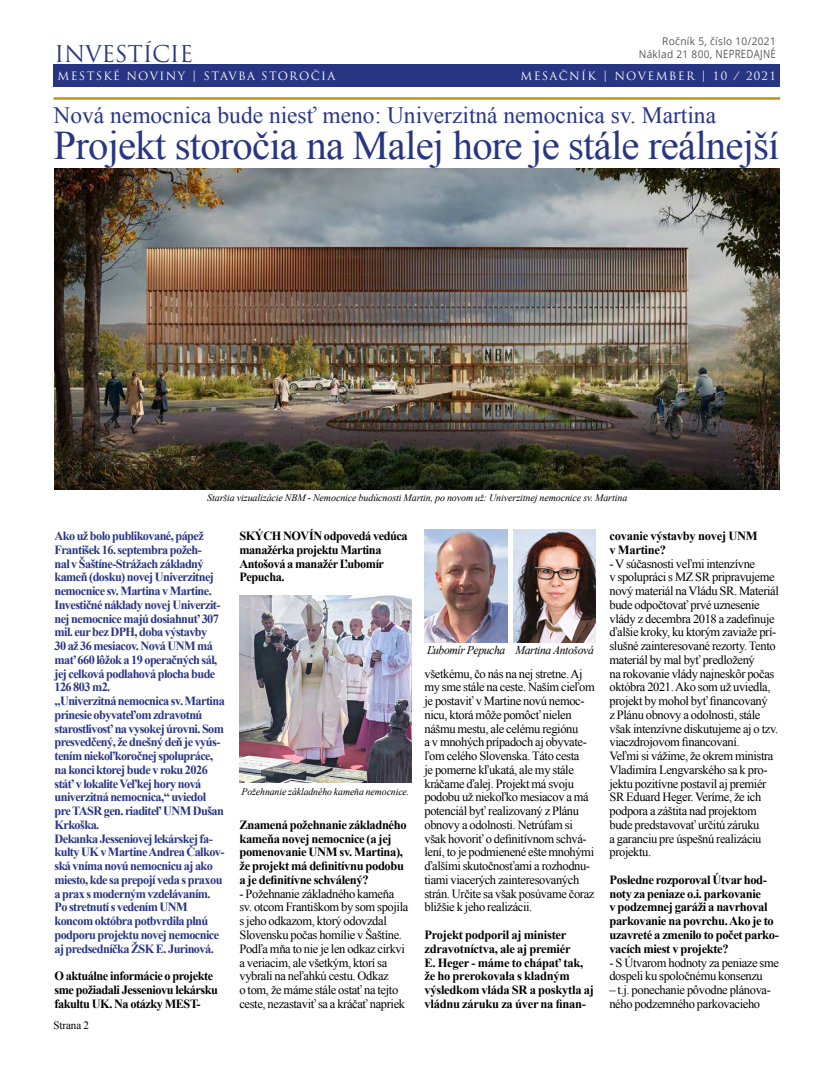
<style>
.page{position:relative;width:833px;height:1081px;background:#fff}
.page>*{position:absolute;margin:0;border:0;box-sizing:border-box;transform-origin:0 0}
.t1{font:40.62px "Times New Roman";letter-spacing:-.02em;color:#283583}
.t2{font:23.38px "Times New Roman";color:#283583}
.t3{font:22.5px "Trajan Pro";letter-spacing:-.015em;color:#283583}
.t4{font:12.5px/13.8px "Times New Roman";letter-spacing:-.03em;color:#000}
.t5{font:700 12.5px/13.8px "Times New Roman";letter-spacing:-.045em;color:#283583}
.t6{font:700 12.5px/13.8px "Times New Roman";letter-spacing:-.03em;color:#000}
.t7{font:italic 11.88px "Times New Roman";letter-spacing:-.03em;color:#000}
.t8{font:11.25px "Trajan Pro";letter-spacing:.12em;color:#fff}
.t9{font:11.25px "Times New Roman";letter-spacing:-.01em;color:#000}
.t10{font:10.62px/13.5px "Open Sans";letter-spacing:.03em;color:#575756;text-align:right;scale:.96 1}
.t11{font:italic 10px "Times New Roman";letter-spacing:-.01em;color:#000}
.s1{font-size:11.38px}
</style>
<div class="page">
<hr style="left:54px;top:97px;width:726px;height:3px;background:#c39411">
<div style="left:54px;top:65px;width:726px;height:22px;background:#283583"></div>
<img style="left:240px;top:595px;width:171px;height:187px">
<img style="left:54px;top:169px;width:725px;height:320px">
<img style="left:425px;top:530px;width:82px;height:112px">
<img style="left:513px;top:530px;width:83px;height:112px">
<h3 class="t3" style="left:54px;top:39px;width:140px">INVESTÍCIE</h3>
<p class="t8" style="left:58px;top:69px;width:279px">MESTSKÉ NOVINY | STAVBA STOROČIA</p>
<p class="t10" style="left:638px;top:34px;width:144px">Ročník 5, číslo 10/2021<br>Náklad 21 800, <span class="s1">NEPREDAJNÉ</span></p>
<p class="t8" style="left:520px;top:69px;width:257px">MESAČNÍK | NOVEMBER | 10 / 2021</p>
<h2 class="t2" style="left:54px;top:100px;width:664px">Nová nemocnica bude niesť meno: Univerzitná nemocnica sv. Martina</h2>
<h1 class="t1" style="left:54px;top:118px;width:727px">Projekt storočia na Malej hore je stále reálnejší</h1>
<p class="t11" style="left:207px;top:491px;width:421px">Staršia vizualizácie NBM - Nemocnice budúcnosti Martin, po novom už: Univerzitnej nemocnice sv. Martina</p>
<p class="t5" style="left:54px;top:529px;width:172px">Ako už bolo publikované, pápež<br>František 16. septembra požeh-<br>nal v Šaštíne-Strážach základný kameň (dosku) novej Univerzitnej nemocnice sv. Martina v Martine.<br>Investičné náklady novej Univerzit&shy;nej nemocnice majú dosiahnuť 307 mil. eurbez DPH, doba výstavby<br>30 až 36 mesiacov. Nová UNM má mať 660 lôžok a 19 operačných sál, jej celková podlahová plocha bude<br>126 803 m2.<br>„Univerzitná nemocnica sv. Martina prinesie obyvateľom zdravotnú starostlivosť na vysokej úrovni. Som presvedčený, že dnešný deň je vyús&shy;tením niekoľkoročnej spolupráce, na konci ktorej bude v roku 2026 stáť v lokaliteVeľkej hory nová univerzitná nemocnica,“ uviedol pre TASR gen. riaditeľ UNM Dušan<br>Krkoška.<br>Dekanka Jesseniovej lekárskej fa&shy;kulty UK v MartineAndrea Čalkov&shy;ská vníma novú nemocnicu aj ako miesto, kde sa prepojí veda s praxou a prax s moderným vzdelávaním.<br>Po stretnutí s vedením UNM koncom októbra potbvrdila plnú podporu projektu novej nemocnice aj predsedníčka ŽSK E. Jurinová.</p>
<p class="t6" style="left:54px;top:969px;width:165px">O aktuálne informácie o projekte sme požiadali Jesseniovu lekársku fakultu UK. Na otázky MEST-</p>
<p class="t9" style="left:54px;top:1018px;width:37px">Strana 2</p>
<p class="t6" style="left:239px;top:529px;width:170px">SKÝCH NOVÍN odpovedá vedúca manažérka projektu Martina<br>Antošová a manažér Ľubomír<br>Pepucha.</p>
<p class="t11" style="left:241px;top:784px;width:169px">Požehnanie základného kameňa nemocnice.</p>
<p class="t6" style="left:239px;top:817px;width:169px">Znamená požehnanie základného kameňa novej nemocnice (a jej pomenovanie UNM sv. Martina), že projekt má definitívnu podobu a je definitívne schválený?</p>
<p class="t4" style="left:239px;top:886px;width:170px">- Požehnanie základného kameňa sv. otcom Františkom by som spojila s jeho odkazom, ktorý odovzdal Slovensku počas homílie v Šaštíne.<br>Podľa mňa to nie je len odkaz cirkvi a veriacim, ale všetkým, ktorí sa vybrali na neľahkú cestu. Odkaz<br>o tom, že máme stále ostať na tejto ceste, nezastaviť sa a kráčať napriek</p>
<p class="t7" style="left:427px;top:642px;width:168px">Ľubomír Pepucha Martina Antošová</p>
<p class="t4" style="left:424px;top:666px;width:172px">všetkému, čo nás na nej stretne. Aj my sme stále na ceste. Naším cieľom je postaviť v Martine novú nemoc&shy;nicu, ktorá môže pomôcť nielen nášmu mestu, ale celému regiónu<br>a v mnohých prípadoch aj obyvate&shy;ľom celého Slovenska. Táto cesta<br>je pomerne kľukatá, ale my stále kráčame ďalej. Projekt má svoju podobu už niekoľko mesiacov a má potenciál byť realizovaný z Plánu obnovy a odolnosti. Netrúfam si však hovoriť o definitívnom schvá&shy;lení, to je podmienené ešte mnohými ďalšími skutočnosťami a rozhodnu&shy;tiami viacerých zainteresovaných strán. Určite sa však posúvame čoraz bližšie k jeho realizácii.</p>
<p class="t6" style="left:424px;top:927px;width:171px">Projekt podporil aj minister zdravotníctva, ale aj premiér<br>E. Heger - máme to chápať tak, že ho prerokovala s kladným výsledkom vláda SR a poskytla aj vládnu záruku za úver na finan-</p>
<p class="t6" style="left:609px;top:529px;width:150px">covanie výstavby novej UNM v Martine?</p>
<p class="t4" style="left:609px;top:556px;width:171px">- V súčasnosti veľmi intenzívne<br>v spolupráci s MZ SR pripravujeme nový materiál na Vládu SR. Materiál bude odpočtovať prvé uznesenie vlády z decembra 2018 a zadefinuje ďalšie kroky, ku ktorým zaviaže prí&shy;slušné zainteresované rezorty. Tento materiál by mal byť predložený<br>na rokovanie vlády najneskôr počas októbra 2021. Ako som už uviedla, projekt by mohol byť financovaný<br>z Plánu obnovy a odolnosti, stále však intenzívne diskutujeme aj o tzv. viaczdrojovom financovaní.<br>Veľmi si vážime, že okrem ministra<br>Vladimíra Lengvarského sa k pro&shy;jektu pozitívne postavil aj premiér<br>SR Eduard Heger. Veríme, že ich podpora a záštita nad projektom bude predstavovať určitú záruku<br>a garanciu pre úspešnú realizáciu projektu.</p>
<p class="t6" style="left:609px;top:872px;width:171px">Posledne rozporoval Útvar hod&shy;noty za peniaze o.i. parkovanie<br>v podzemnej garáži a navrhoval parkovanie na povrchu.Ako je to uzavreté a zmenilo to počet parko&shy;vacích miest v projekte?</p>
<p class="t4" style="left:609px;top:955px;width:171px">- S Útvarom hodnoty za peniaze sme dospeli ku spoločnému konsenzu</p>
<p class="t4" style="left:609px;top:983px;width:163px">– t.j. ponechanie pôvodne plánova&shy;ného podzemného parkovacieho</p>
</div>
